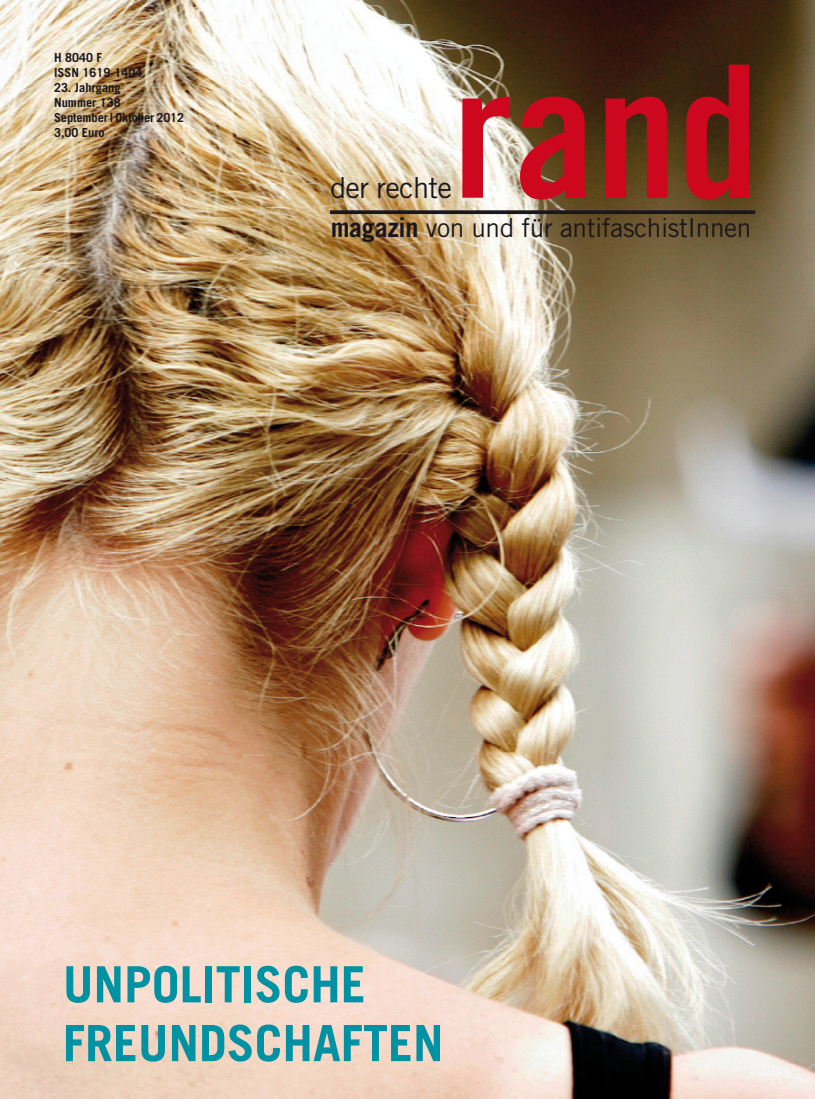
<style>
.page{position:relative;width:815px;height:1099px;background:#fff}
.page>*{position:absolute;margin:0;border:0;box-sizing:border-box;transform-origin:0 0}
.t1{font:184.25px "Trade Gothic Bold Cond Twenty";color:#cd071e}
.t2{font:700 50px/58.8px "Trade Gothic";color:#0091a3}
.t3{font:29px "Trade Gothic";letter-spacing:-.025em;color:#1a171c}
.t4{font:26.12px "Trade Gothic";letter-spacing:-.015em;color:#1a171c}
.t5{font:700 12.5px/15px "Trade Gothic";color:#1a171c}
.s1{font-weight:700}
</style>
<div class="page">
<img style="left:0;top:0;width:815px;height:1098px">
<svg style="left:330px;top:210px;width:425px;height:4px;background:#242021"></svg>
<p class="t5" style="left:54px;top:50px;width:90px">H 8040 F<br>ISSN 1619-1404</p>
<p class="t5" style="left:54px;top:80px;width:131px">23. Jahrgang<br>Nummer 138<br>September | Oktober 2012<br>3,00 Euro</p>
<h1 class="t1" style="left:452px;top:20px;width:308px">rand</h1>
<h3 class="t3" style="left:330px;top:170px;width:123px">der rechte</h3>
<h3 class="t4" style="left:331px;top:212px;width:422px"><span class="s1">magazin</span> von und für antifaschistInnen</h3>
<h2 class="t2" style="left:63px;top:954px;width:351px">Unpolitische<br>Freun dschaften</h2>
</div>
